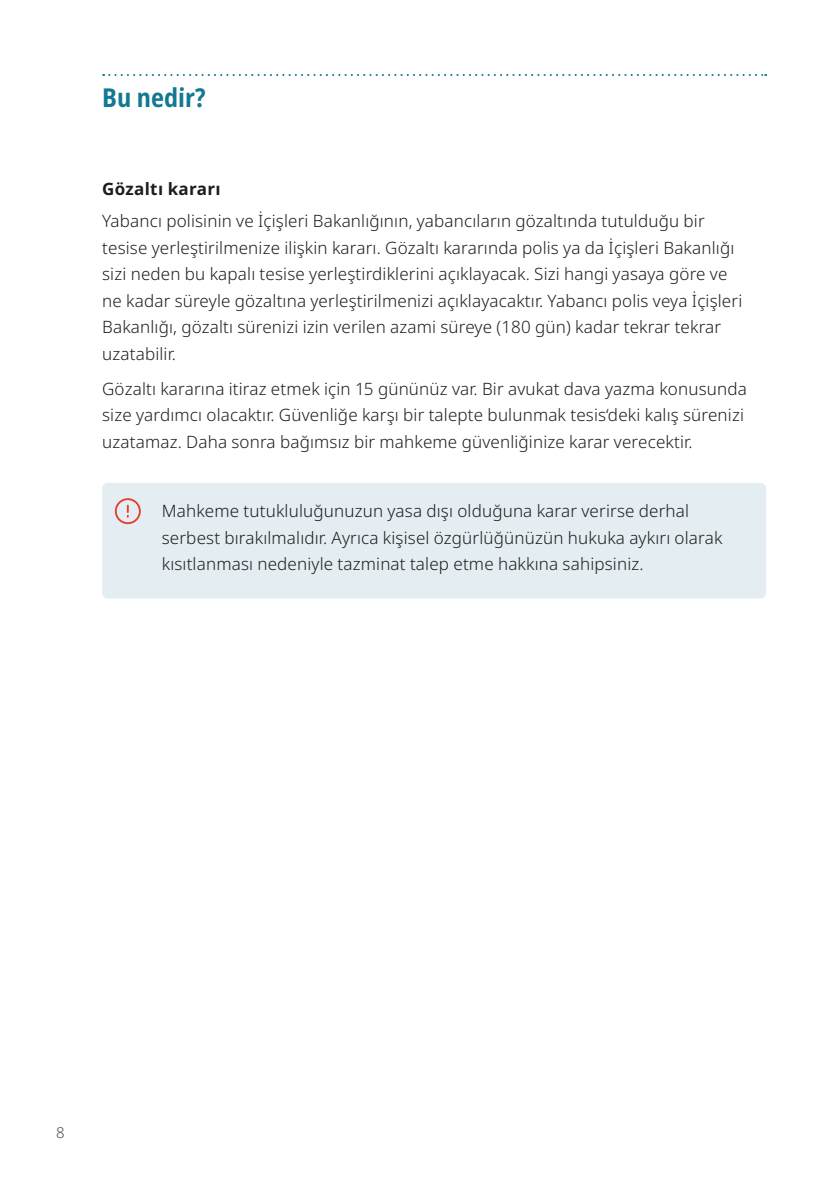
<style>
.page{position:relative;width:840px;height:1191px;background:#fff}
.page>*{position:absolute;margin:0;border:0;box-sizing:border-box;transform-origin:0 0}
.t1{font:700 26px "Noto Sans Condensed";letter-spacing:.005em;color:#127991}
.t2{font:17px/26.6px "Noto Sans";letter-spacing:.01em;color:#1d1d1b}
.t3{font:15px "Noto Sans";color:#4a4a49}
</style>
<div class="page">
<svg style="left:103px;top:74px;width:662px;height:2px"></svg>
<div style="left:102px;top:483px;width:663px;height:115px;background:#e4edf2;border-radius:6px"></div>
<svg style="left:115px;top:498px;width:26px;height:26px"></svg>
<h1 class="t1" style="left:102px;top:79px;width:105px">Bu nedi̇r?</h1>
<p class="t2" style="left:102px;top:173px;width:603px;line-height:32.2px">Gözaltı kararı<br>Yabancı polisinin ve İçişleri Bakanlığının, yabancıların gözaltında tutulduğu bir</p>
<p class="t2" style="left:102px;top:235px;width:641px">tesise yerleştirilmenize ilişkin kararı. Gözaltı kararında polis ya da İçişleri Bakanlığı sizi neden bu kapalı tesise yerleştirdiklerini açıklayacak. Sizi hangi yasaya göre ve ne kadar süreyle gözaltına yerleştirilmenizi açıklayacaktır. Yabancı polis veya İçişleri Bakanlığı, gözaltı sürenizi izin verilen azami süreye (180 gün) kadar tekrar tekrar uzatabilir.</p>
<p class="t2" style="left:102px;top:376px;width:646px">Gözaltı kararına itiraz etmek için 15 gününüz var. Bir avukat dava yazma konusunda size yardımcı olacaktır. Güvenliğe karşı bir talepte bulunmak tesis‘deki kalış sürenizi uzatamaz. Daha sonra bağımsız bir mahkeme güvenliğinize karar verecektir.</p>
<p class="t2" style="left:162px;top:498px;width:562px">Mahkeme tutukluluğunuzun yasa dışı olduğuna karar verirse derhal serbest bırakılmalıdır. Ayrıca kişisel özgürlüğünüzün hukuka aykırı olarak kısıtlanması nedeniyle tazminat talep etme hakkına sahipsiniz.</p>
<p class="t3" style="left:56px;top:1121px;width:10px">8</p>
</div>
